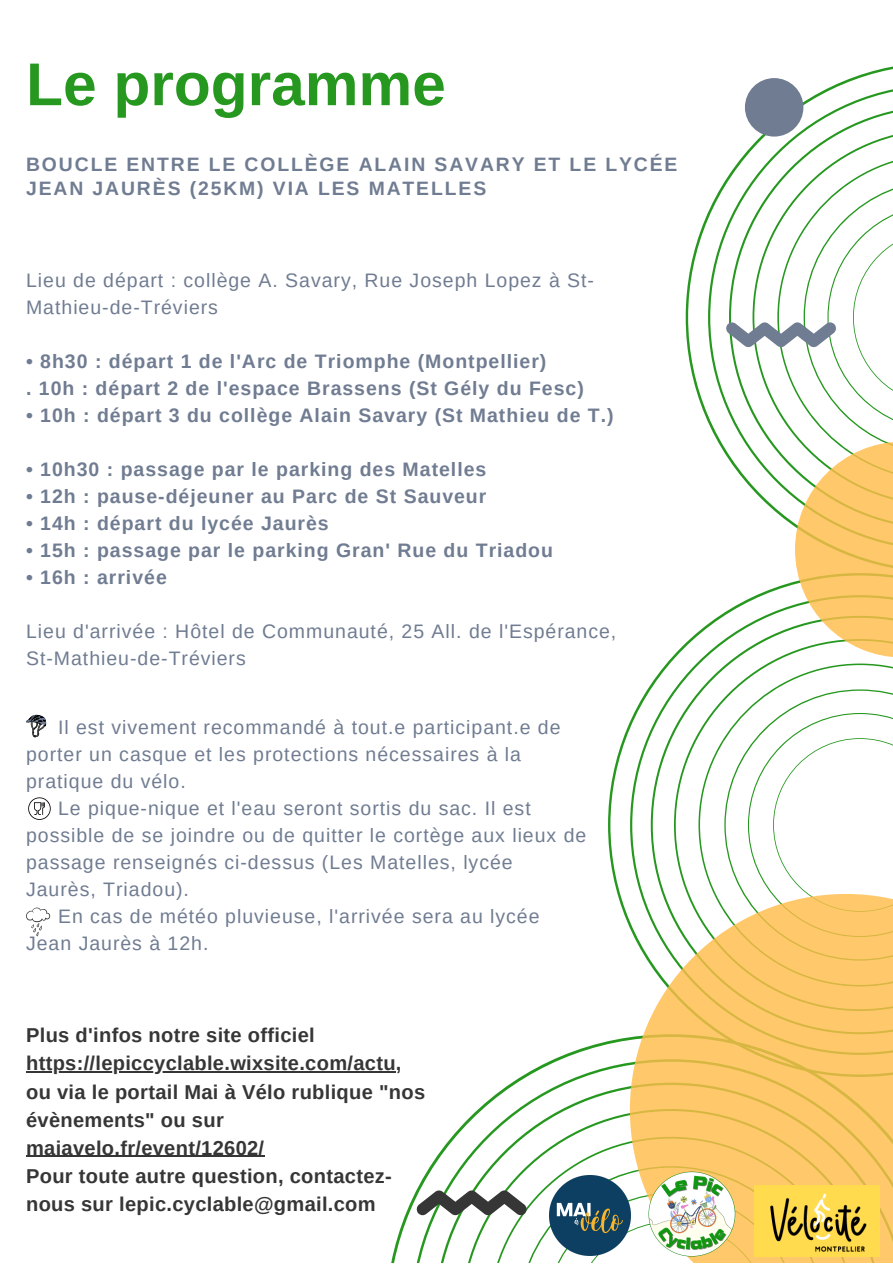
<style>
.page{position:relative;width:893px;height:1264px;background:#fff}
.page>*{position:absolute;margin:0;border:0;box-sizing:border-box;transform-origin:0 0}
.t1{font:700 60.45px "Arimo";color:#26981f}
.t2{font:700 20.1px/28px "Arimo";letter-spacing:.015em;color:#363636}
.t3{font:19.5px/27px "Arimo";letter-spacing:.05em;color:#707c91}
.t4{font:700 19.5px "Arimo";letter-spacing:.05em;color:#707c91}
.t5{font:700 19.35px/23.5px "Arimo";letter-spacing:.1em;color:#707c91}
</style>
<div class="page">
<svg style="left:608px;top:722px;width:22px;height:206px"></svg>
<svg style="left:630px;top:611px;width:262px;height:283px"></svg>
<hr style="left:26px;top:1071px;width:370px;height:1px;background:#363636">
<hr style="left:26px;top:1155px;width:238px;height:1px;background:#363636">
<svg style="left:685px;top:66px;width:207px;height:356px"></svg>
<svg style="left:708px;top:84px;width:184px;height:371px"></svg>
<svg style="left:385px;top:1037px;width:245px;height:225px"></svg>
<svg style="left:410px;top:1059px;width:220px;height:203px"></svg>
<svg style="left:630px;top:894px;width:262px;height:368px;background:#f9ce7a"></svg>
<svg style="left:726px;top:154px;width:166px;height:503px"></svg>
<div style="left:744px;top:78px;width:59px;height:59px;background:#707c91;border-radius:50%"></div>
<svg style="left:416px;top:1166px;width:408px;height:96px"></svg>
<img style="left:648px;top:1171px;width:87px;height:85px">
<img style="left:754px;top:1185px;width:125px;height:71px">
<img style="left:549px;top:1174px;width:81px;height:81px">
<svg style="left:26px;top:907px;width:25px;height:29px"></svg>
<svg style="left:28px;top:797px;width:23px;height:22px"></svg>
<svg style="left:26px;top:715px;width:20px;height:22px"></svg>
<p class="t1" style="left:26px;top:50px;width:421px">Le programme</p>
<p class="t5" style="left:26px;top:152px;width:652px">BOUCLE ENTRE LE COLLÈGE ALAIN SAVARY ET LE LYCÉE<br>JEAN JAURÈS (25KM) VIA LES MATELLES</p>
<p class="t3" style="left:26px;top:267px;width:569px">Lieu de départ : collège A. Savary, Rue Joseph Lopez à St-<br>Mathieu-de-Tréviers</p>
<p class="t4" style="left:26px;top:350px;width:522px">• 8h30 : départ 1 de l'Arc de Triomphe (Montpellier)</p>
<p class="t4" style="left:26px;top:377px;width:559px">. 10h : départ 2 de l'espace Brassens (St Gély du Fesc)</p>
<p class="t4" style="left:26px;top:404px;width:589px">• 10h : départ 3 du collège Alain Savary (St Mathieu de T.)</p>
<p class="t4" style="left:26px;top:458px;width:461px">• 10h30 : passage par le parking des Matelles</p>
<p class="t4" style="left:26px;top:485px;width:462px">• 12h : pause-déjeuner au Parc de St Sauveur</p>
<p class="t4" style="left:26px;top:512px;width:304px">• 14h : départ du lycée Jaurès</p>
<p class="t4" style="left:26px;top:539px;width:528px">• 15h : passage par le parking Gran' Rue du Triadou</p>
<p class="t4" style="left:26px;top:566px;width:142px">• 16h : arrivée</p>
<p class="t3" style="left:26px;top:617px;width:591px">Lieu d'arrivée : Hôtel de Communauté, 25 All. de l'Espérance,<br>St-Mathieu-de-Tréviers</p>
<p class="t3" style="left:26px;top:713px;width:536px;text-indent:32px">Il est vivement recommandé à tout.e participant.e de porter un casque et les protections nécessaires à la pratique du vélo.</p>
<p class="t3" style="left:26px;top:794px;width:561px;text-indent:32px">Le pique-nique et l'eau seront sortis du sac. Il est possible de se joindre ou de quitter le cortège aux lieux de passage renseignés ci-dessus (Les Matelles, lycée Jaurès, Triadou).</p>
<p class="t3" style="left:26px;top:902px;width:515px;text-indent:32px">En cas de météo pluvieuse, l'arrivée sera au lycée<br>Jean Jaurès à 12h.</p>
<p class="t2" style="left:26px;top:1021px;width:400px">Plus d'infos notre site officiel https://lepiccyclable.wixsite.com/actu, ou via le portail Mai à Vélo rublique "nos évènements" ou sur maiavelo.fr/event/12602/</p>
<p class="t2" style="left:26px;top:1161px;width:367px">Pour toute autre question, contactez&shy;nous sur lepic.cyclable@gmail.com</p>
</div>
